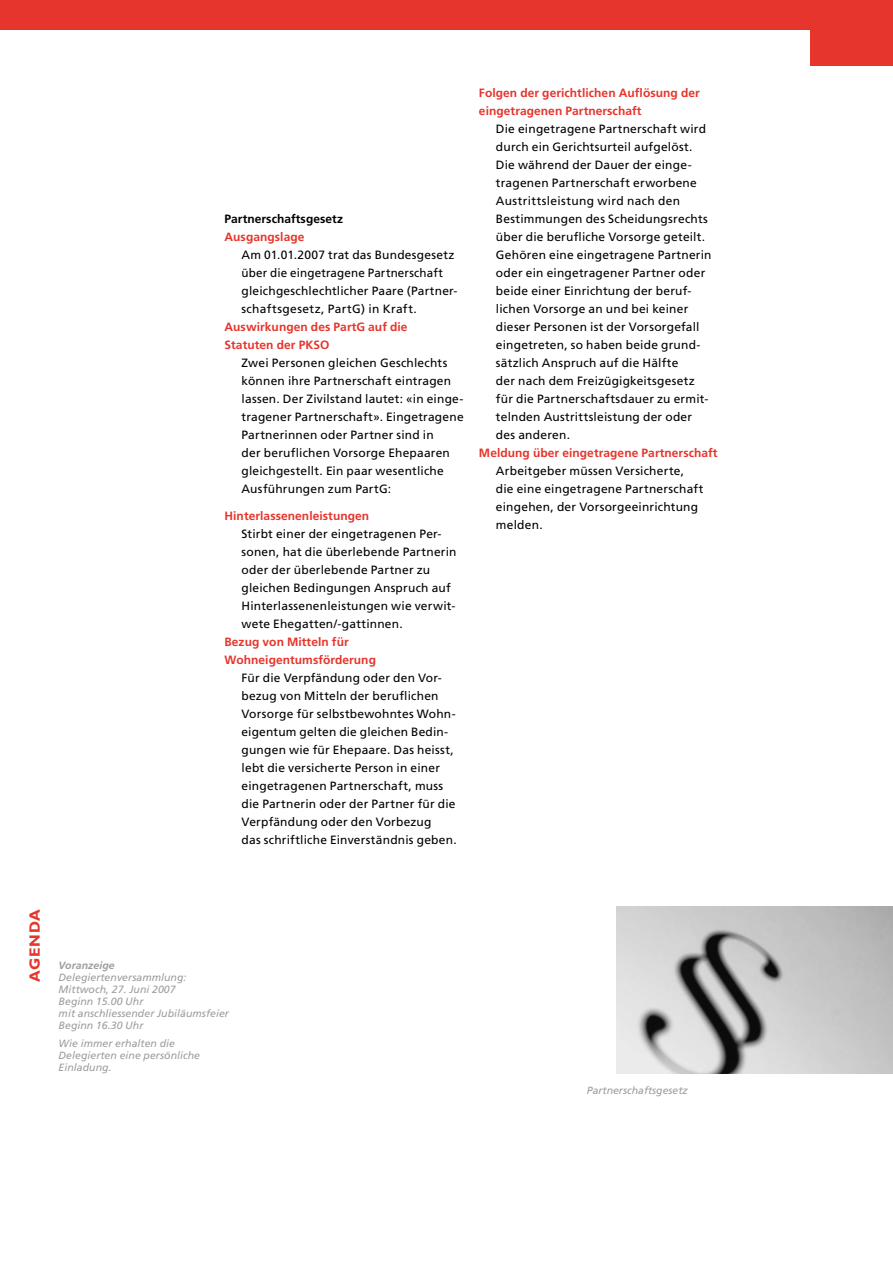
<style>
.page{position:relative;width:893px;height:1263px;background:#fff}
.page>*{position:absolute;margin:0;border:0;box-sizing:border-box;transform-origin:0 0}
.t1{font:700 15px "Gill Sans";color:#e5352c}
.t2{font:12px/18px "Frutiger";letter-spacing:.02em;color:#000}
.t3{font:700 12px/18px "Frutiger";letter-spacing:.005em;color:#e5352c}
.t4{font:700 12px "Frutiger";letter-spacing:.005em;color:#000}
.t5{font:italic 10.5px/12px "Frutiger";letter-spacing:.005em;color:#9c9d9f}
.t6{font:italic 700 10.5px "Frutiger";letter-spacing:.005em;color:#9c9d9f}
</style>
<div class="page">
<div style="left:810px;top:0;width:83px;height:66px;background:#e5352c"></div>
<img style="left:616px;top:906px;width:277px;height:168px">
<div style="left:0;top:0;width:856px;height:29px;background:#e5352c"></div>
<p class="t4" style="left:225px;top:211px;width:120px">Partnerschaftsgesetz</p>
<p class="t3" style="left:225px;top:227px;width:81px">Ausgangslage</p>
<p class="t2" style="left:242px;top:245px;width:218px">Am 01.01.2007 trat das Bundesgesetz über die eingetragene Partnerschaft gleichgeschlechtlicher Paare (Partner&shy;schaftsgesetz, PartG) in Kraft.</p>
<p class="t3" style="left:225px;top:317px;width:185px">Auswirkungen des PartG auf die<br>Statuten der PKSO</p>
<p class="t2" style="left:242px;top:353px;width:224px">Zwei Personen gleichen Geschlechts können ihre Partnerschaft eintragen lassen. Der Zivilstand lautet: «in einge&shy;tragener Partnerschaft». Eingetragene Partnerinnen oder Partner sind in<br>der beruflichen Vorsorge Ehepaaren gleichgestellt. Ein paar wesentliche Ausführungen zum PartG:</p>
<p class="t3" style="left:225px;top:506px;width:146px">Hinterlassenenleistungen</p>
<p class="t2" style="left:242px;top:524px;width:217px">Stirbt einer der eingetragenen Per&shy;sonen, hat die überlebende Partnerin oder der überlebende Partner zu gleichen Bedingungen Anspruch auf Hinterlassenenleistungen wie verwit&shy;wete Ehegatten/-gattinnen.</p>
<p class="t3" style="left:225px;top:632px;width:153px">Bezug von Mitteln für<br>Wohneigentumsförderung</p>
<p class="t2" style="left:242px;top:668px;width:217px">Für die Verpfändung oder den Vor&shy;bezug von Mitteln der beruflichen Vorsorge für selbstbewohntes Wohn&shy;eigentum gelten die gleichen Bedin&shy;gungen wie für Ehepaare. Das heisst, lebt die versicherte Person in einer eingetragenen Partnerschaft, muss die Partnerin oder der Partner für die Verpfändung oder den Vorbezug<br>das schriftliche Einverständnis geben.</p>
<p class="t3" style="left:479px;top:84px;width:222px">Folgen der gerichtlichen Auflösung der eingetragenen Partnerschaft</p>
<p class="t2" style="left:496px;top:120px;width:217px">Die eingetragene Partnerschaft wird durch ein Gerichtsurteil aufgelöst.<br>Die während der Dauer der einge&shy;tragenen Partnerschaft erworbene Austrittsleistung wird nach den Bestimmungen des Scheidungsrechts über die berufliche Vorsorge geteilt.<br>Gehören eine eingetragene Partnerin oder ein eingetragener Partner oder beide einer Einrichtung der beruf&shy;lichen Vorsorge an und bei keiner dieser Personen ist der Vorsorgefall eingetreten, so haben beide grund&shy;sätzlich Anspruch auf die Hälfte<br>der nach dem Freizügigkeitsgesetz für die Partnerschaftsdauer zu ermit&shy;telnden Austrittsleistung der oder des anderen.</p>
<p class="t3" style="left:479px;top:444px;width:240px">Meldung über eingetragene Partnerschaft</p>
<p class="t2" style="left:496px;top:462px;width:209px">Arbeitgeber müssen Versicherte, die eine eingetragene Partnerschaft eingehen, der Vorsorgeeinrichtung melden.</p>
<p class="t1" style="left:26px;top:982px;width:74px;rotate:-90deg">Agen da</p>
<p class="t6" style="left:59px;top:959px;width:58px">Voranzeige</p>
<p class="t5" style="left:59px;top:971px;width:172px">Delegiertenversammlung:<br>Mittwoch, 27. Juni 2007<br>Beginn 15.00 Uhr<br>mit anschliessender Jubiläumsfeier<br>Beginn 16.30 Uhr</p>
<p class="t5" style="left:59px;top:1037px;width:143px">Wie immer erhalten die<br>Delegierten eine persönliche<br>Einladung.</p>
<p class="t5" style="left:587px;top:1085px;width:102px">Partnerschaftsgesetz</p>
</div>
